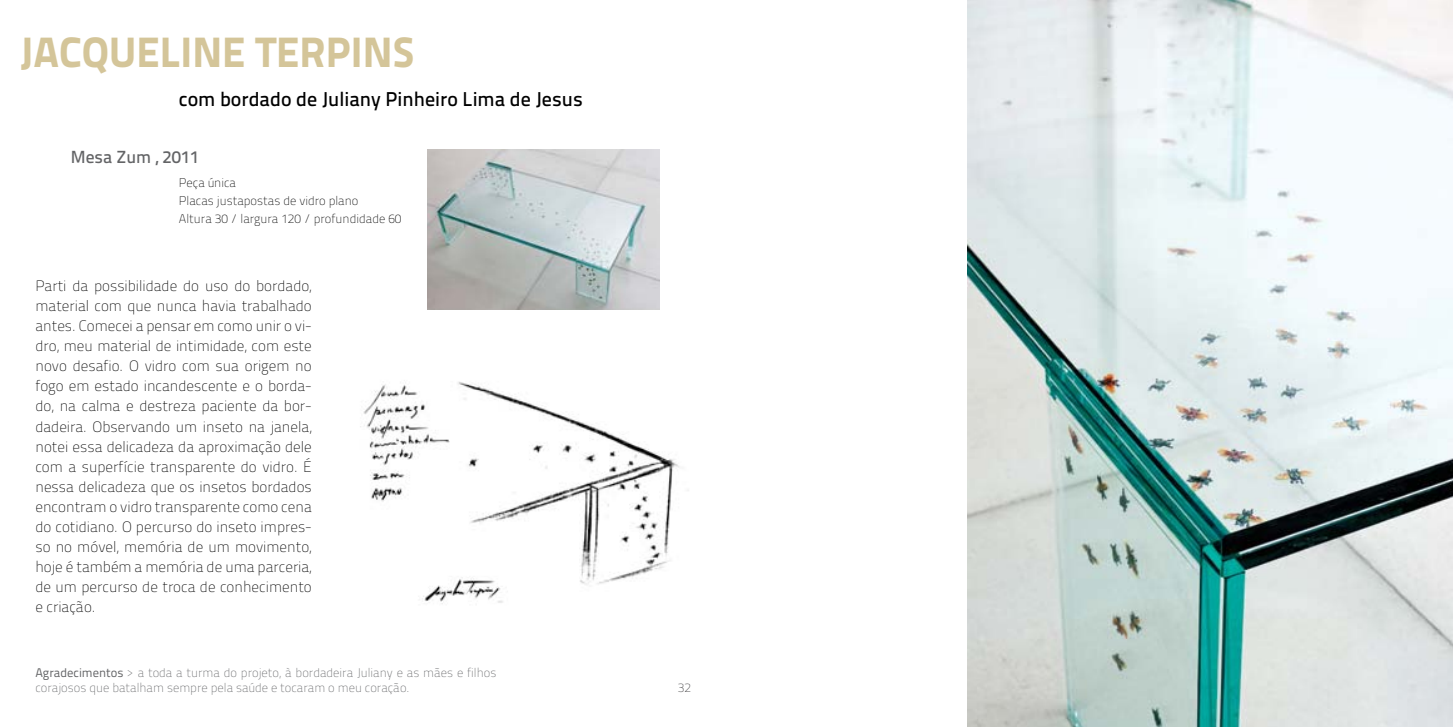
<style>
.page{position:relative;width:1453px;height:727px;background:#fff}
.page>*{position:absolute;margin:0;border:0;box-sizing:border-box;transform-origin:0 0}
.t1{font:42.5px "Titillium Text 14 L 999 wt";color:#d4c599}
.t2{font:20px "Titillium Text 14 L 600 wt";color:#000}
.t3{font:17.5px "Titillium Text 14 L 600 wt";color:#636466}
.t4{font:700 15px/20px "Titillium Text 14 L";color:#000;text-align:justify}
.t5{font:700 12.5px/15px "Titillium Text 14 L";color:#636466}
.t6{font:700 12.5px/18px "Titillium Text 14 L";color:#000}
.t7{font:700 12.5px "Titillium Text 14 L";color:#414042}
.s1{font-family:"Titillium Text 14 L 400 wt";font-weight:400}
</style>
<div class="page">
<img style="left:968px;top:0;width:485px;height:726px">
<img style="left:360px;top:384px;width:90px;height:118px">
<img style="left:458px;top:381px;width:231px;height:204px">
<img style="left:422px;top:557px;width:96px;height:47px">
<img style="left:427px;top:149px;width:232px;height:160px">
<p class="t1" style="left:20px;top:26px;width:396px">JACQUELINE TERPINS</p>
<p class="t2" style="left:179px;top:87px;width:405px">com bordado de Juliany Pinheiro Lima de Jesus</p>
<p class="t3" style="left:71px;top:146px;width:130px">Mesa Zum , 2011</p>
<p class="t6" style="left:179px;top:173px;width:224px">Peça única<br>Placas justapostas de vidro plano<br>Altura 30 / largura 120 / profundidade 60</p>
<p class="t4" style="left:35px;top:276px;width:278px">Parti da possibilidade do uso do bordado, material com que nunca havia trabalhado antes. Comecei a pensar em como unir o vi&shy;dro, meu material de intimidade, com este novo desafio. O vidro com sua origem no fogo em estado incandescente e o borda&shy;do, na calma e destreza paciente da bor&shy;dadeira. Observando um inseto na janela, notei essa delicadeza da aproximação dele com a superfície transparente do vidro. É nessa delicadeza que os insetos bordados encontram o vidro transparente como cena do cotidiano. O percurso do inseto impres&shy;so no móvel, memória de um movimento, hoje é também a memória de uma parceria, de um percurso de troca de conhecimento e criação.</p>
<p class="t5" style="left:35px;top:664px;width:462px"><span class="s1">Agradecimentos</span> &gt; a toda a turma do projeto, à bordadeira Juliany e as mães e filhos corajosos que batalham sempre pela saúde e tocaram o meu coração.</p>
<p class="t7" style="left:678px;top:679px;width:15px">32</p>
</div>
